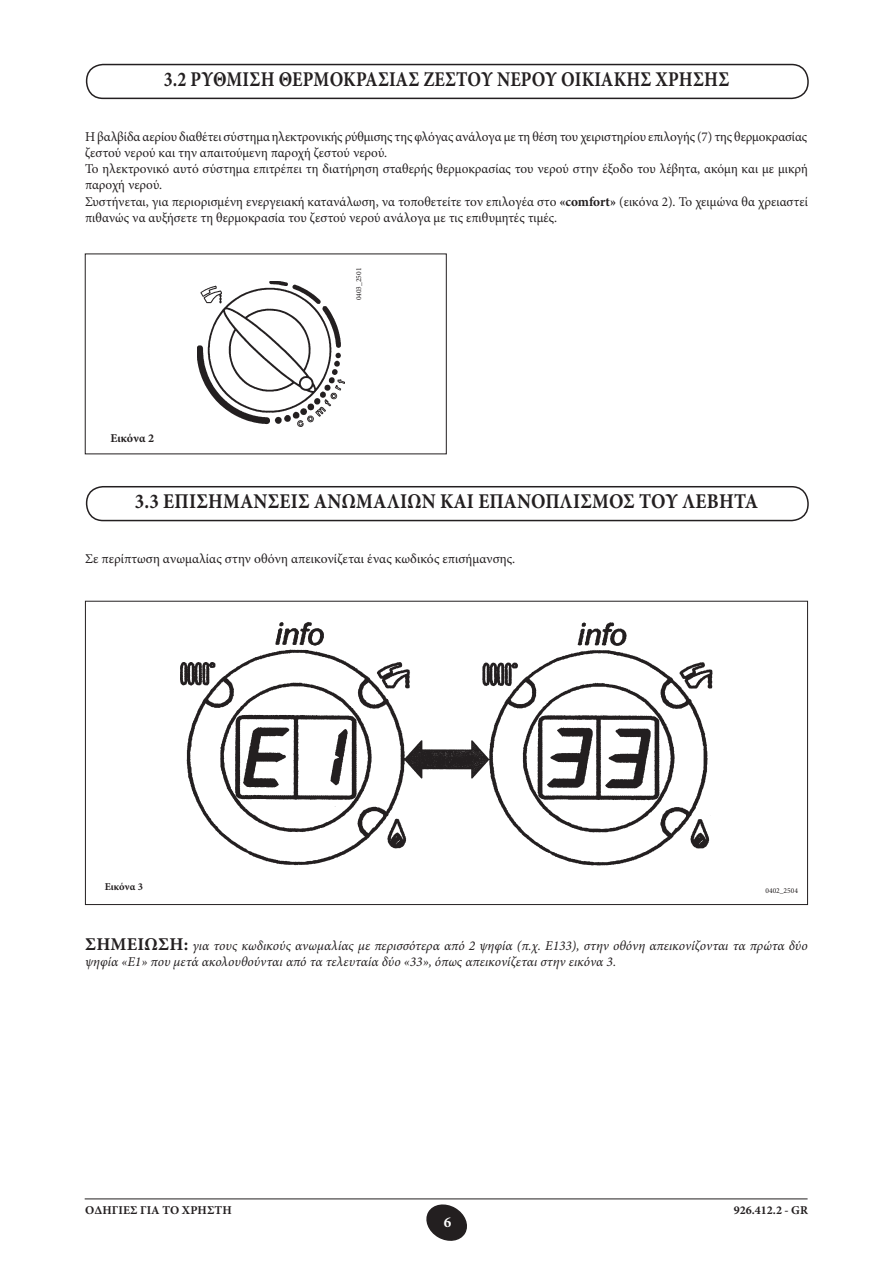
<style>
.page{position:relative;width:893px;height:1263px;background:#fff}
.page>*{position:absolute;margin:0;border:0;box-sizing:border-box;transform-origin:0 0}
.paragrafo{font:700 21px "Minion Pro";letter-spacing:.01em;color:#231f20;scale:.9 1}
.paragrafo-2{font:700 21px "Minion Pro";letter-spacing:.01em;color:#231f20;scale:.85 1}
.t1{font:700 15px "Minion Pro";color:#fff}
.testo{font:13.5px/16.2px "Minion Pro";color:#231f20}
.testo-2{font:italic 13.5px/16.2px "Minion Pro";color:#231f20}
.testo-3{font:700 12px "Minion Pro";letter-spacing:.005em;color:#231f20}
.testo-4{font:700 10.5px "Minion Pro";color:#231f20}
.t2{font:7.5px "Minion Pro";color:#231f20}
.s1{font-weight:700}
.s2{font-weight:700;font-style:normal;font-size:18px}
</style>
<div class="page">
<svg style="left:426px;top:1204px;width:41px;height:37px"></svg>
<hr style="left:85px;top:1198px;width:723px;height:1px;background:#231f20">
<img style="left:181px;top:622px;width:531px;height:243px">
<img style="left:197px;top:281px;width:148px;height:146px">
<div style="left:86px;top:486px;width:723px;height:35px;border:2px solid #231f20;border-radius:16px"></div>
<div style="left:86px;top:64px;width:723px;height:35px;border:2px solid #231f20;border-radius:16px"></div>
<p class="paragrafo-2" style="left:164px;top:64px;width:667px">3.2 ΡΥΘΜΙΣΗ ΘΕΡΜΟΚΡΑΣΙΑΣ ΖΕΣΤΟΥ ΝΕΡΟΥ ΟΙΚΙΑΚΗΣ ΧΡΗΣΗΣ</p>
<p class="testo" style="left:85px;top:128px;width:724px">Η βαλβίδα αερίου διαθέτει σύστημα ηλεκτρονικής ρύθμισης της φλόγας ανάλογα με τη θέση του χειριστηρίου επιλογής (7) της θερμοκρασίας ζεστού νερού και την απαιτούμενη παροχή ζεστού νερού.</p>
<p class="testo" style="left:85px;top:161px;width:724px">Το ηλεκτρονικό αυτό σύστημα επιτρέπει τη διατήρηση σταθερής θερμοκρασίας του νερού στην έξοδο του λέβητα, ακόμη και με μικρή παροχή νερού.</p>
<p class="testo" style="left:85px;top:193px;width:724px">Συστήνεται, για περιορισμένη ενεργειακή κατανάλωση, να τοποθετείτε τον επιλογέα στο <span class="s1">«comfort»</span> (εικόνα 2). Το χειμώνα θα χρειαστεί πιθανώς να αυξήσετε τη θερμοκρασία του ζεστού νερού ανάλογα με τις επιθυμητές τιμές.</p>
<p class="testo-3" style="left:111px;top:430px;width:45px">Εικόνα 2</p>
<p class="t2" style="left:354px;top:300px;width:34px;rotate:-90deg">0403_2501</p>
<p class="paragrafo" style="left:135px;top:486px;width:694px">3.3 ΕΠΙΣΗΜΑΝΣΕΙΣ ΑΝΩΜΑΛΙΩΝ ΚΑΙ ΕΠΑΝΟΠΛΙΣΜΟΣ ΤΟΥ ΛΕΒΗΤΑ</p>
<p class="testo" style="left:85px;top:551px;width:432px">Σε περίπτωση ανωμαλίας στην οθόνη απεικονίζεται ένας κωδικός επισήμανσης.</p>
<p class="testo-4" style="left:105px;top:879px;width:40px">Εικόνα 3</p>
<p class="t2" style="left:765px;top:885px;width:34px">0402_2504</p>
<p class="testo-2" style="left:85px;top:937px;width:724px"><span class="s2">ΣΗΜΕΊΩΣΗ:</span> για τους κωδικούς ανωμαλίας με περισσότερα από 2 ψηφία (π.χ. Ε133), στην οθόνη απεικονίζονται τα πρώτα δύο ψηφία «Ε1» που μετά ακολουθούνται από τα τελευταία δύο «33», όπως απεικονίζεται στην εικόνα 3.</p>
<p class="testo-3" style="left:85px;top:1201px;width:148px">ΟΔΗΓΙΕΣ ΓΙΑ ΤΟ ΧΡΗΣΤΗ</p>
<p class="testo-3" style="left:734px;top:1201px;width:76px">926.412.2 - GR</p>
<p class="t1" style="left:444px;top:1211px;width:9px">6</p>
</div>
